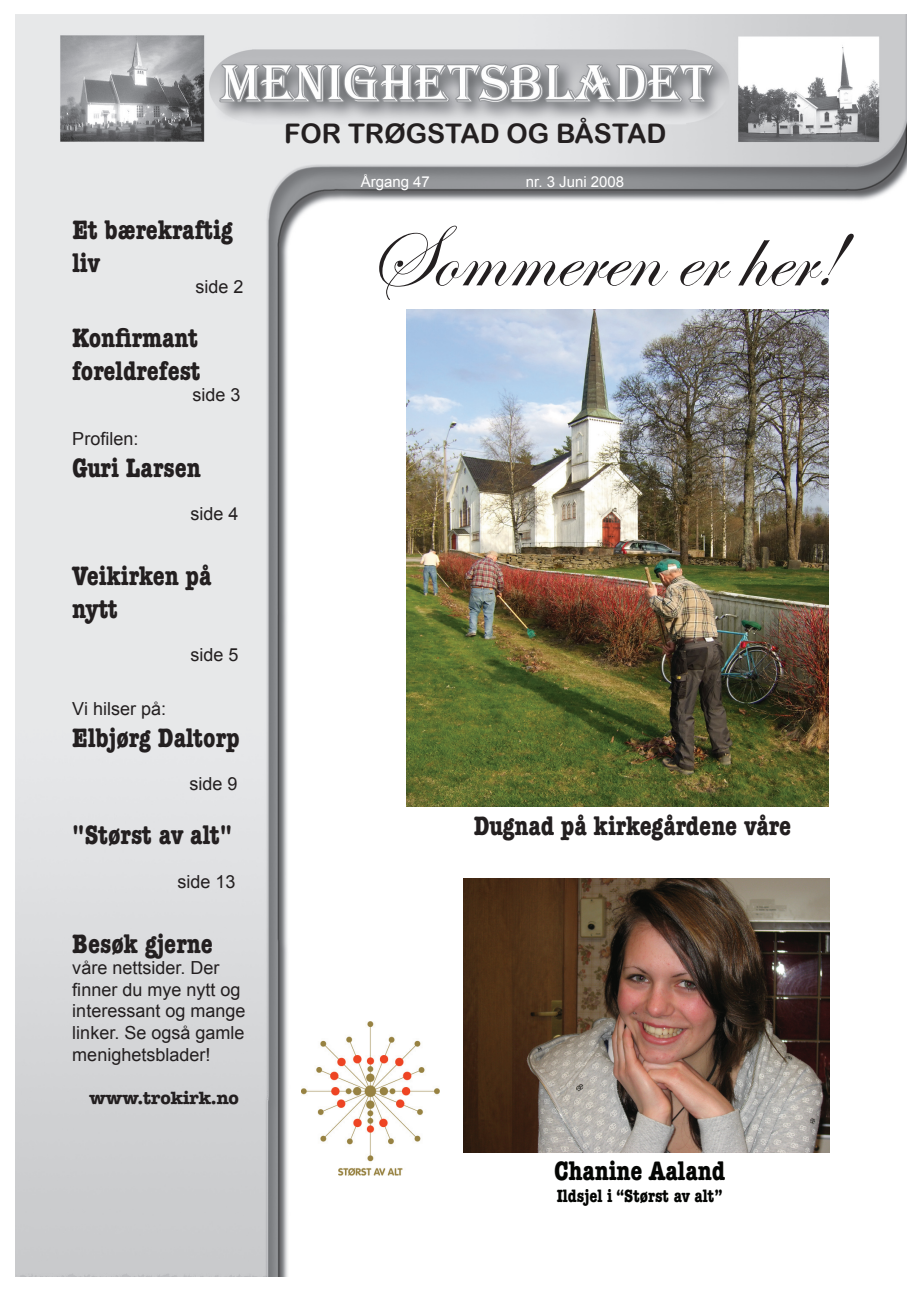
<style>
.page{position:relative;width:919px;height:1289px;background:#fff}
.page>*{position:absolute;margin:0;border:0;box-sizing:border-box;transform-origin:0 0}
.t1{font:90px "Edwardian Script ITC";color:#231f20}
.t2{font:700 condensed 27px/32.4px "American Typewriter";color:#231f20}
.t3{font:27px "Arial Rounded MT Bold";color:#231f20}
.t4{font:700 condensed 27px "American Typewriter";color:#040503}
.t5{font:18px/21.6px "Arial";color:#231f20}
.t6{font:700 condensed 18px "American Typewriter";color:#040503}
.t7{font:700 18px "American Typewriter";color:#231f20}
.t8{font:15px "Arial";color:#fff}
</style>
<div class="page">
<img style="left:15px;top:15px;width:891px;height:1261px">
<img style="left:406px;top:309px;width:422px;height:497px">
<img style="left:463px;top:878px;width:366px;height:274px">
<img style="left:301px;top:1021px;width:138px;height:153px">
<h2 class="t2" style="left:72px;top:214px;width:162px">Et bærekraftig liv</h2>
<p class="t5" style="left:195px;top:276px;width:50px">side 2</p>
<h2 class="t2" style="left:72px;top:322px;width:130px">Konfirmant foreldrefest</h2>
<p class="t5" style="left:192px;top:384px;width:50px">side 3</p>
<p class="t5" style="left:72px;top:427px;width:68px">Profilen:</p>
<h2 class="t2" style="left:72px;top:451px;width:130px">Guri Larsen</h2>
<p class="t5" style="left:190px;top:503px;width:50px">side 4</p>
<h2 class="t2" style="left:72px;top:559px;width:141px">Veikirken på nytt</h2>
<p class="t5" style="left:190px;top:643px;width:50px">side 5</p>
<p class="t5" style="left:72px;top:697px;width:95px">Vi hilser på:</p>
<h2 class="t2" style="left:72px;top:721px;width:169px">Elbjørg Daltorp</h2>
<p class="t5" style="left:189px;top:773px;width:50px">side 9</p>
<h2 class="t2" style="left:72px;top:819px;width:161px">"Størst av alt"</h2>
<p class="t5" style="left:177px;top:870px;width:60px">side 13</p>
<h2 class="t2" style="left:72px;top:927px;width:142px">Besøk gjerne</h2>
<p class="t5" style="left:72px;top:957px;width:175px">våre nettsider. Der finner du mye nytt og interessant og mange linker. Se også gamle menighetsblader!</p>
<p class="t7" style="left:89px;top:1087px;width:151px">www.trokirk.no</p>
<h2 class="t3" style="left:284px;top:117px;width:384px">FOR TRØGSTAD OG BÅSTAD</h2>
<p class="t8" style="left:360px;top:172px;width:71px">Årgang 47</p>
<p class="t8" style="left:526px;top:172px;width:100px">nr. 3 Juni 2008</p>
<h1 class="t1" style="left:367px;top:208px;width:474px">Sommeren er her!</h1>
<h2 class="t2" style="left:474px;top:809px;width:319px">Dugnad på kirkegårdene våre</h2>
<h2 class="t4" style="left:554px;top:1154px;width:172px">Chanine Aaland</h2>
<p class="t6" style="left:556px;top:1184px;width:167px">Ildsjel i “Størst av alt”</p>
</div>
